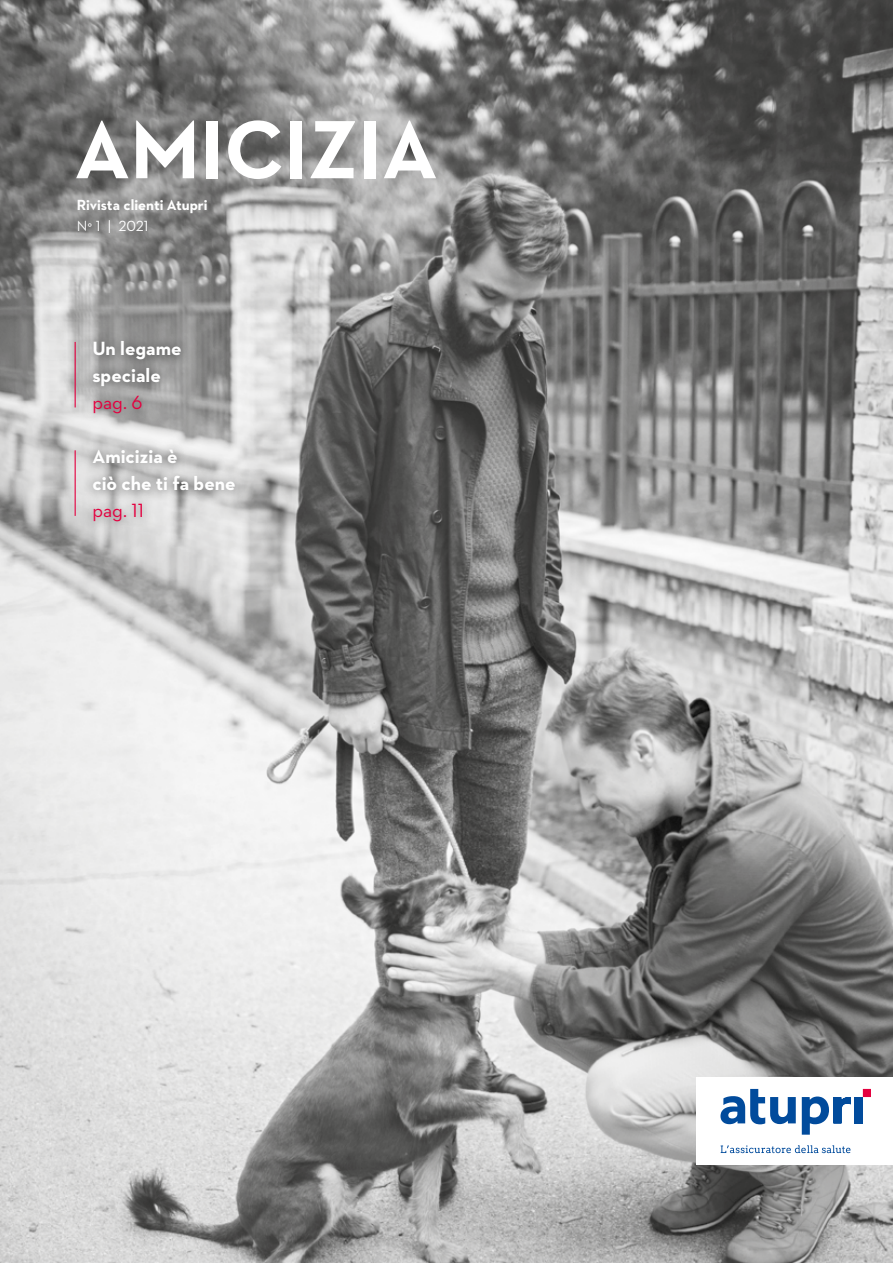
<style>
.page{position:relative;width:893px;height:1263px;background:#fff}
.page>*{position:absolute;margin:0;border:0;box-sizing:border-box;transform-origin:0 0}
.t1{font:700 84px "Neutraface 2 Text";color:#fff}
.t2{font:700 19.5px/27px "Neutraface 2 Text";color:#fff}
.t3{font:19.5px "Neutraface 2 Text";color:#e4003f}
.t4{font:700 15px "Neutraface 2 Text";color:#fff}
.t5{font:15px "Neutraface 2 Text";color:#fff}
</style>
<div class="page">
<img style="left:0;top:0;width:893px;height:1263px">
<div style="left:696px;top:1077px;width:195px;height:88px;background:#fff"></div>
<svg style="left:863px;top:1089px;width:8px;height:8px"></svg>
<svg style="left:720px;top:1089px;width:76px;height:35px"></svg>
<svg style="left:802px;top:1096px;width:49px;height:39px"></svg>
<div style="left:855px;top:1097px;width:8px;height:26px;background:#014b9c"></div>
<svg style="left:721px;top:1145px;width:129px;height:8px"></svg>
<svg style="left:0;top:216px;width:286px;height:350px;background:#b3b3b3"></svg>
<div style="left:82px;top:330px;width:164px;height:202px;background:#000;opacity:.6"></div>
<hr style="left:75px;top:342px;width:1px;height:65px;background:#e4003f">
<hr style="left:75px;top:450px;width:1px;height:66px;background:#e4003f">
<h1 class="t1" style="left:74px;top:96px;width:365px">AMICIZIA</h1>
<p class="t4" style="left:77px;top:195px;width:132px">Rivista clienti Atupri</p>
<p class="t5" style="left:77px;top:217px;width:73px">N° 1 | 2021</p>
<p class="t2" style="left:92px;top:335px;width:91px">Un legame speciale</p>
<p class="t3" style="left:92px;top:391px;width:52px">pag. 6</p>
<p class="t2" style="left:92px;top:443px;width:145px">Amicizia è<br>ciò che ti fa bene</p>
<p class="t3" style="left:92px;top:499px;width:53px">pag. 11</p>
</div>
